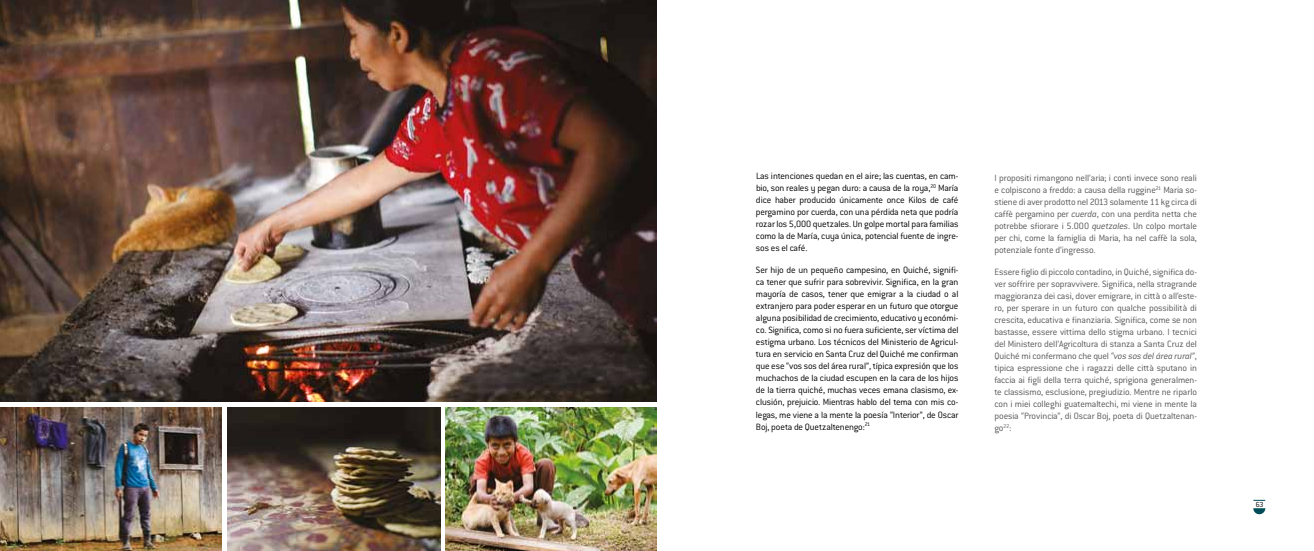
<style>
.page{position:relative;width:1314px;height:551px;background:#fff}
.page>*{position:absolute;margin:0;border:0;box-sizing:border-box;transform-origin:0 0}
.t1{font:300 10px/12px "Conduit ITC";letter-spacing:-.015em;color:#575756;text-align:justify}
.t2{font:300 10px/12px "Conduit ITC";letter-spacing:-.015em;color:#000;text-align:justify}
.t3{font:300 8px "Conduit ITC";color:#000}
.s1{font-style:italic}
</style>
<div class="page">
<svg style="left:1253px;top:508px;width:12px;height:6px"></svg>
<svg style="left:1253px;top:500px;width:12px;height:1px"></svg>
<img style="left:0;top:0;width:657px;height:401px">
<img style="left:445px;top:408px;width:212px;height:143px">
<img style="left:227px;top:408px;width:213px;height:143px">
<img style="left:0;top:408px;width:222px;height:143px">
<p class="t2" style="left:756px;top:170px;width:204px">Las intenciones quedan en el aire; las cuentas, en cam&shy;bio, son reales y pegan duro: a causa de la roya,<sup>20</sup> María dice haber producido únicamente once Kilos de café pergamino por cuerda, con una pérdida neta que podría rozar los 5,000 quetzales. Un golpe mortal para familias como la de María, cuya única, potencial fuente de ingre&shy;sos es el café.</p>
<p class="t2" style="left:756px;top:264px;width:204px">Ser hijo de un pequeño campesino, en Quiché, signifi&shy;ca tener que sufrir para sobrevivir. Significa, en la gran mayoría de casos, tener que emigrar a la ciudad o al extranjero para poder esperar en un futuro que otorgue alguna posibilidad de crecimiento, educativo y económi&shy;co. Significa, como si no fuera suficiente, ser víctima del estigma urbano. Los técnicos del Ministerio de Agricul&shy;tura en servicio en Santa Cruz del Quiché me confirman que ese “vos sos del área rural”, típica expresión que los muchachos de la ciudad escupen en la cara de los hijos de la tierra quiché, muchas veces emana clasismo, ex&shy;clusión, prejuicio. Mientras hablo del tema con mis co&shy;legas, me viene a la mente la poesía “Interior”, de Oscar Boj, poeta de Quetzaltenengo:<sup>21</sup></p>
<p class="t1" style="left:994px;top:172px;width:204px">I propositi rimangono nell’aria; i conti invece sono reali e colpiscono a freddo: a causa della ruggine<sup>21</sup> Maria so&shy;stiene di aver prodotto nel 2013 solamente 11 kg circa di caffè pergamino per <span class="s1">cuerda</span>, con una perdita netta che potrebbe sfiorare i 5.000 <span class="s1">quetzales</span>. Un colpo mortale per chi, come la famiglia di Maria, ha nel caffè la sola, potenziale fonte d’ingresso.</p>
<p class="t1" style="left:994px;top:266px;width:204px">Essere figlio di piccolo contadino, in Quiché, significa do&shy;ver soffrire per sopravvivere. Significa, nella stragrande maggioranza dei casi, dover emigrare, in città o all’este&shy;ro, per sperare in un futuro con qualche possibilità di crescita, educativa e finanziaria. Significa, come se non bastasse, essere vittima dello stigma urbano. I tecnici del Ministero dell’Agricoltura di stanza a Santa Cruz del Quiché mi confermano che quel <span class="s1">“vos sos del área rural”</span>, tipica espressione che i ragazzi delle città sputano in faccia ai figli della terra quiché, sprigiona generalmen&shy;te classismo, esclusione, pregiudizio. Mentre ne riparlo con i miei colleghi guatemaltechi, mi viene in mente la poesia “Provincia”, di Oscar Boj, poeta di Quetzaltenan&shy;go<sup>22</sup>:</p>
<p class="t3" style="left:1256px;top:500px;width:9px">63</p>
</div>
